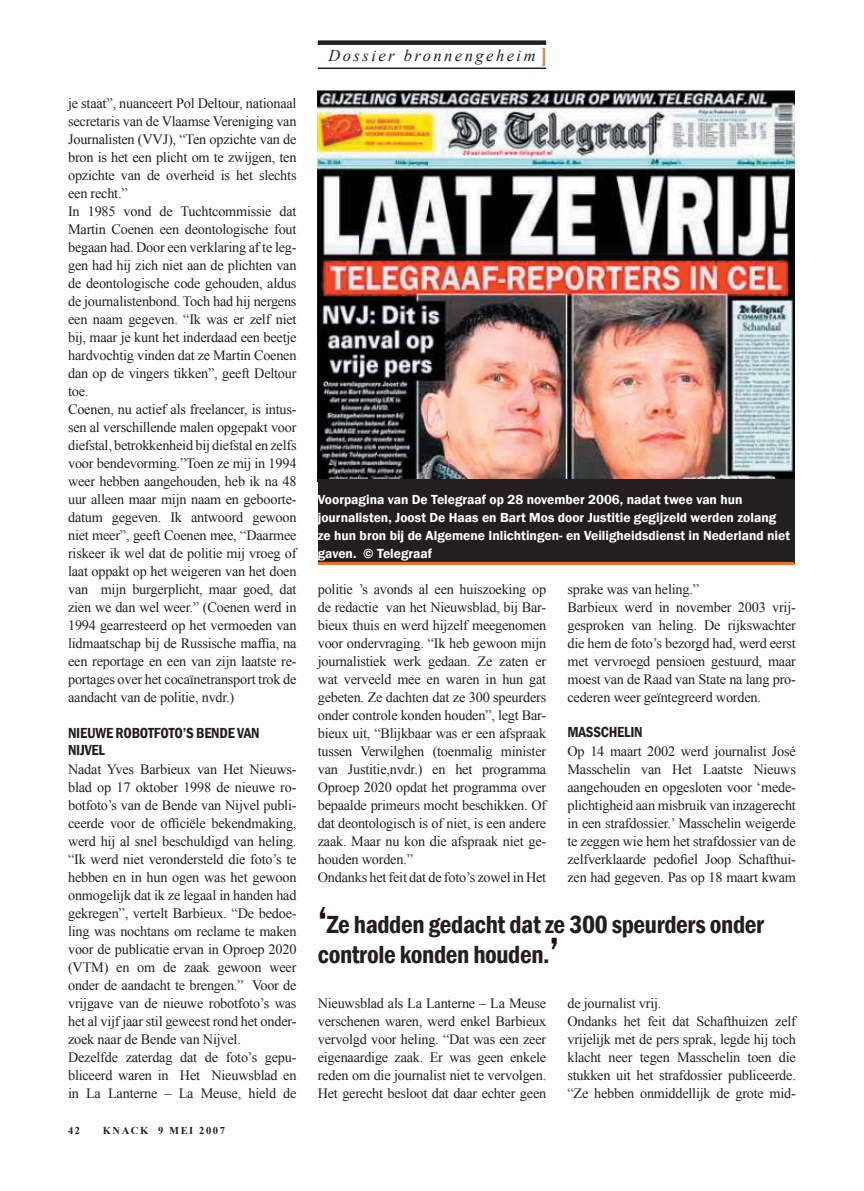
<style>
.page{position:relative;width:864px;height:1191px;background:#fff}
.page>*{position:absolute;margin:0;border:0;box-sizing:border-box;transform-origin:0 0}
.t1{font:600 condensed 25.5px/30px "Franklin Gothic";letter-spacing:-.015em;color:#231f20}
.t2{font:italic 16.5px "Times New Roman";letter-spacing:.15em;color:#231f20}
.t3{font:600 condensed 15px/16.5px "Franklin Gothic";letter-spacing:-.015em;color:#231f20}
.t4{font:14.25px/18px "Times New Roman";letter-spacing:-.015em;color:#231f20}
.t5{font:600 13.5px/18px "Franklin Gothic";color:#fff}
.t6{font:700 10.5px "Times New Roman";letter-spacing:.15em;color:#231f20}
.s1{font-weight:700;font-style:normal;font-size:21px;color:#cd8b4d}
.s2{font-size:40.5px;color:#1c0714}
</style>
<div class="page">
<div style="left:317px;top:40px;width:229px;height:5px;background:#231f20"></div>
<hr style="left:317px;top:68px;width:229px;height:1px;background:#231f20">
<img style="left:317px;top:90px;width:477px;height:389px">
<div style="left:317px;top:479px;width:477px;height:84px;background:#231f20"></div>
<hr style="left:317px;top:562px;width:477px;height:3px;background:#eb7023">
<p class="t4" style="left:68px;top:94px;width:230px">je staat”, nuanceert Pol Deltour, nationaal secretaris van de Vlaamse Vereniging van Journalisten (VVJ), “Ten opzichte van de bron is het een plicht om te zwijgen, ten opzichte van de overheid is het slechts een recht.”<br>In 1985 vond de Tuchtcommissie dat Martin Coenen een deontologische fout begaan had. Door een verklaring af te leg&shy;gen had hij zich niet aan de plichten van de deontologische code gehouden, aldus de journalistenbond. Toch had hij nergens een naam gegeven. “Ik was er zelf niet bij, maar je kunt het inderdaad een beetje hardvochtig vinden dat ze Martin Coenen dan op de vingers tikken”, geeft Deltour toe.<br>Coenen, nu actief als freelancer, is intus&shy;sen al verschillende malen opgepakt voor diefstal, betrokkenheid bij diefstal en zelfs voor bendevorming.”Toen ze mij in 1994 weer hebben aangehouden, heb ik na 48 uur alleen maar mijn naam en geboorte&shy;datum gegeven. Ik antwoord gewoon niet meer”, geeft Coenen mee, “Daarmee riskeer ik wel dat de politie mij vroeg of laat oppakt op het weigeren van het doen van mijn burgerplicht, maar goed, dat zien we dan wel weer.” (Coenen werd in 1994 gearresteerd op het vermoeden van lidmaatschap bij de Russische maffia, na een reportage en een van zijn laatste re&shy;portages over het cocaïnetransport trok de aandacht van de politie, nvdr.)</p>
<p class="t3" style="left:68px;top:724px;width:193px">NIEUWE ROBOTFOTO’S BENDE VAN<br>NIJVEL</p>
<p class="t4" style="left:68px;top:760px;width:230px">Nadat Yves Barbieux van Het Nieuws&shy;blad op 17 oktober 1998 de nieuwe ro&shy;botfoto’s van de Bende van Nijvel publi&shy;ceerde voor de officiële bekendmaking, werd hij al snel beschuldigd van heling. “Ik werd niet verondersteld die foto’s te hebben en in hun ogen was het gewoon onmogelijk dat ik ze legaal in handen had gekregen”, vertelt Barbieux. “De bedoe&shy;ling was nochtans om reclame te maken voor de publicatie ervan in Oproep 2020 (VTM) en om de zaak gewoon weer onder de aandacht te brengen.” Voor de vrijgave van de nieuwe robotfoto’s was het al vijf jaar stil geweest rond het onder&shy;zoek naar de Bende van Nijvel.<br>Dezelfde zaterdag dat de foto’s gepu&shy;bliceerd waren in Het Nieuwsblad en in La Lanterne – La Meuse, hield de</p>
<p class="t6" style="left:68px;top:1123px;width:14px">42</p>
<p class="t6" style="left:103px;top:1123px;width:124px">KNACK 9 MEI 2007</p>
<p class="t2" style="left:328px;top:44px;width:220px">Dossier bronnengeheim <span class="s1">]</span></p>
<p class="t5" style="left:317px;top:491px;width:473px">Voorpagina van De Telegraaf op 28 november 2006, nadat twee van hun journalisten, Joost De Haas en Bart Mos door Justitie gegijzeld werden zolang ze hun bron bij de Algemene Inlichtingen- en Veiligheidsdienst in Nederland niet gaven. © Telegraaf</p>
<p class="t4" style="left:317px;top:580px;width:230px">politie ’s avonds al een huiszoeking op de redactie van het Nieuwsblad, bij Bar&shy;bieux thuis en werd hijzelf meegenomen voor ondervraging. “Ik heb gewoon mijn journalistiek werk gedaan. Ze zaten er wat verveeld mee en waren in hun gat gebeten. Ze dachten dat ze 300 speurders onder controle konden houden”, legt Bar&shy;bieux uit, “Blijkbaar was er een afspraak tussen Verwilghen (toenmalig minister van Justitie,nvdr.) en het programma Oproep 2020 opdat het programma over bepaalde primeurs mocht beschikken. Of dat deontologisch is of niet, is een andere zaak. Maar nu kon die afspraak niet ge&shy;houden worden.”<br>Ondanks het feit dat de foto’s zowel in Het</p>
<p class="t4" style="left:567px;top:580px;width:230px">sprake was van heling.”<br>Barbieux werd in november 2003 vrij&shy;gesproken van heling. De rijkswachter die hem de foto’s bezorgd had, werd eerst met vervroegd pensioen gestuurd, maar moest van de Raad van State na lang pro&shy;cederen weer geïntegreerd worden.</p>
<p class="t3" style="left:567px;top:723px;width:77px">MASSCHELIN</p>
<p class="t4" style="left:567px;top:742px;width:230px;text-align:justify">Op 14 maart 2002 werd journalist José Masschelin van Het Laatste Nieuws aangehouden en opgesloten voor ‘mede&shy;plichtigheid aan misbruik van inzagerecht in een strafdossier.’ Masschelin weigerde te zeggen wie hem het strafdossier van de zelfverklaarde pedofiel Joop Schafthui&shy;zen had gegeven. Pas op 18 maart kwam</p>
<h1 class="t1" style="left:317px;top:909px;width:447px"><span class="s2">‘</span>Ze hadden gedacht dat ze 300 speurders onder controle konden houden.<span class="s2">’</span></h1>
<p class="t4" style="left:317px;top:994px;width:230px;text-align:justify">Nieuwsblad als La Lanterne – La Meuse verschenen waren, werd enkel Barbieux vervolgd voor heling. “Dat was een zeer eigenaardige zaak. Er was geen enkele reden om die journalist niet te vervolgen.<br>Het gerecht besloot dat daar echter geen</p>
<p class="t4" style="left:567px;top:994px;width:230px">de journalist vrij.<br>Ondanks het feit dat Schafthuizen zelf vrijelijk met de pers sprak, legde hij toch klacht neer tegen Masschelin toen die stukken uit het strafdossier publiceerde. “Ze hebben onmiddellijk de grote mid-</p>
</div>
